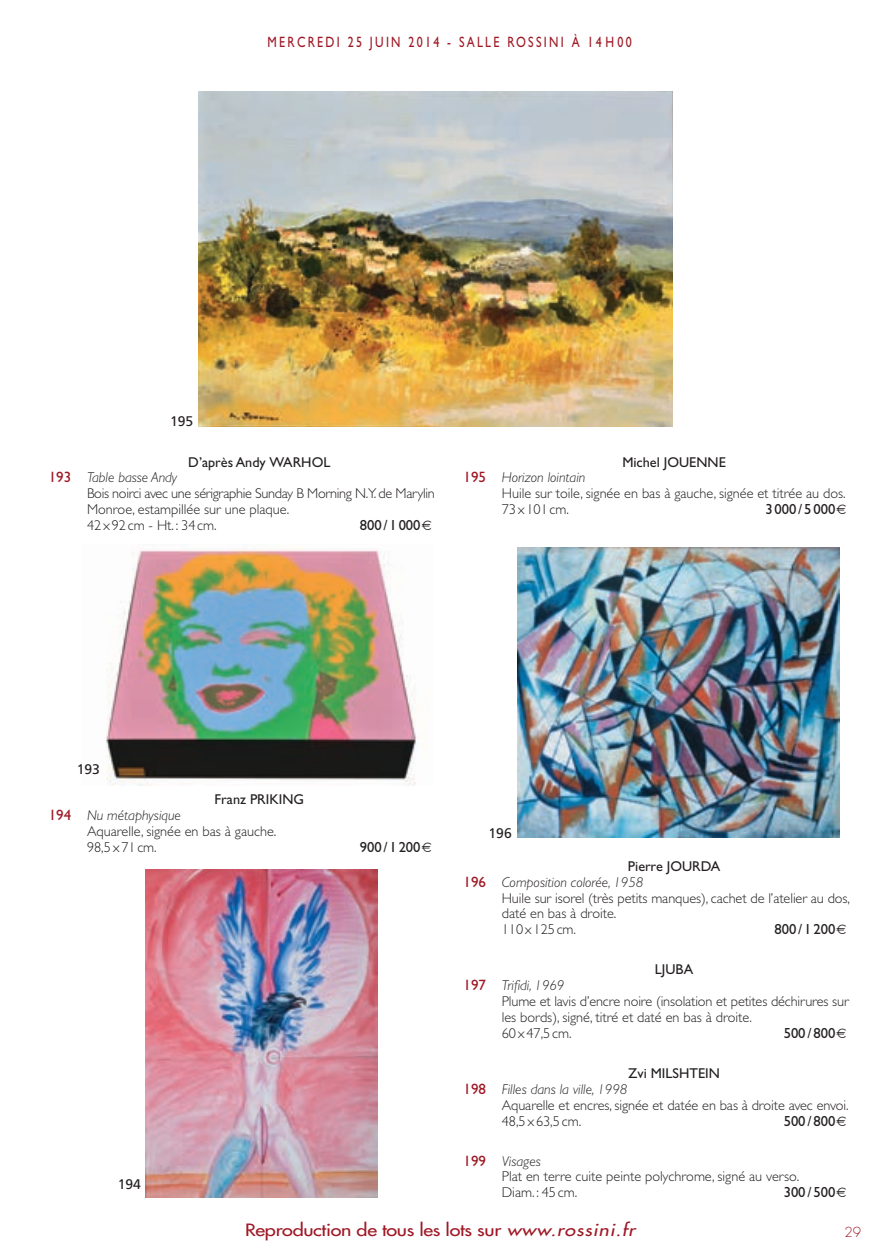
<style>
.page{position:relative;width:889px;height:1259px;background:#fff}
.page>*{position:absolute;margin:0;border:0;box-sizing:border-box;transform-origin:0 0}
.t1{font:16.5px "Futura";letter-spacing:-.015em;color:#9e1825;scale:1.2 1}
.t2{font:15px "Gill Sans";letter-spacing:.19em;color:#9e1825;scale:.8 1}
.t3{font:15px "Gill Sans";letter-spacing:.19em;color:#9e1825}
.t4{font:14.7px "Gill Sans";color:#231f20}
.t5{font:300 14.25px/15.9px "Gill Sans";color:#231f20}
.t6{font:300 14.25px/15.9px "Gill Sans";letter-spacing:-.025em;color:#231f20}
.t7{font:italic 300 14.25px "Gill Sans";color:#231f20}
.t8{font:14.25px "Gill Sans";color:#231f20}
.t9{font:13.95px "Frutiger";color:#231f20}
.t10{font:300 13.5px "Futura";color:#9e1825}
.s1{font-weight:400;font-size:15px;color:#9e1825}
.s2{font-style:italic}
</style>
<div class="page">
<img style="left:106px;top:548px;width:317px;height:237px">
<img style="left:146px;top:869px;width:231px;height:328px">
<img style="left:517px;top:547px;width:322px;height:290px">
<img style="left:199px;top:91px;width:473px;height:335px">
<p class="t2" style="left:267px;top:33px;width:457px">MERCREDI 25 JUIN 2014 - SALLE ROSSINI À 14H00</p>
<p class="t9" style="left:170px;top:413px;width:25px">195</p>
<p class="t3" style="left:49px;top:468px;width:24px">193</p>
<p class="t8" style="left:188px;top:453px;width:144px">D’après Andy WARHOL</p>
<p class="t7" style="left:87px;top:469px;width:92px">Table basse Andy</p>
<p class="t6" style="left:87px;top:485px;width:349px">Bois noirci avec une sérigraphie Sunday B Morning N.Y. de Marylin<br>Monroe, estampillée sur une plaque.<br>42x92 cm - Ht. : 34 cm.</p>
<p class="t4" style="left:360px;top:516px;width:62px">800 / 1000</p>
<p class="t3" style="left:463px;top:468px;width:24px">195</p>
<p class="t8" style="left:622px;top:453px;width:105px">Michel JOUENNE</p>
<p class="t7" style="left:502px;top:469px;width:85px">Horizon lointain</p>
<p class="t5" style="left:502px;top:485px;width:345px">Huile sur toile, signée en bas à gauche, signée et titrée au dos.<br>73x101 cm.</p>
<p class="t4" style="left:765px;top:501px;width:71px">3000 / 5000</p>
<p class="t9" style="left:77px;top:761px;width:25px">193</p>
<p class="t8" style="left:215px;top:791px;width:91px">Franz PRIKING</p>
<p class="t3" style="left:49px;top:806px;width:24px">194</p>
<p class="t7" style="left:87px;top:807px;width:95px">Nu métaphysique</p>
<p class="t5" style="left:87px;top:823px;width:191px">Aquarelle, signée en bas à gauche.<br>98,5x71 cm.</p>
<p class="t9" style="left:118px;top:1175px;width:25px">194</p>
<p class="t4" style="left:360px;top:838px;width:62px">900 / 1200</p>
<p class="t9" style="left:488px;top:824px;width:25px">196</p>
<p class="t3" style="left:463px;top:873px;width:24px">196</p>
<p class="t3" style="left:463px;top:976px;width:24px">197</p>
<p class="t8" style="left:628px;top:857px;width:94px">Pierre JOURDA</p>
<p class="t7" style="left:502px;top:873px;width:143px">Composition colorée, 1958</p>
<p class="t5" style="left:502px;top:890px;width:350px">Huile sur isorel (très petits manques), cachet de l’atelier au dos, daté en bas à droite.<br>110x125 cm.</p>
<p class="t4" style="left:774px;top:920px;width:62px">800 / 1200</p>
<p class="t8" style="left:655px;top:961px;width:40px">LJUBA</p>
<p class="t7" style="left:502px;top:977px;width:64px">Trifidi, 1969</p>
<p class="t5" style="left:502px;top:993px;width:348px">Plume et lavis d’encre noire (insolation et petites déchirures sur les bords), signé, titré et daté en bas à droite.<br>60x47,5 cm.</p>
<p class="t4" style="left:783px;top:1024px;width:53px">500 / 800</p>
<p class="t8" style="left:628px;top:1064px;width:93px">Zvi MILSHTEIN</p>
<p class="t3" style="left:463px;top:1080px;width:24px">198</p>
<p class="t7" style="left:502px;top:1080px;width:127px">Filles dans la ville, 1998</p>
<p class="t5" style="left:502px;top:1097px;width:348px">Aquarelle et encres, signée et datée en bas à droite avec envoi.<br>48,5x63,5 cm.</p>
<p class="t4" style="left:783px;top:1112px;width:53px">500 / 800</p>
<p class="t5" style="left:502px;top:1152px;width:299px;text-indent:-38px"><span class="s1">199</span> <span class="s2">Visages<br></span>Plat en terre cuite peinte polychrome, signé au verso.<br>Diam. : 45 cm.</p>
<p class="t4" style="left:783px;top:1183px;width:53px">300 / 500</p>
<p class="t1" style="left:245px;top:1218px;width:330px">Reproduction de tous les lots sur <span class="s2">www.rossini.fr</span></p>
<p class="t10" style="left:844px;top:1222px;width:18px">29</p>
</div>
